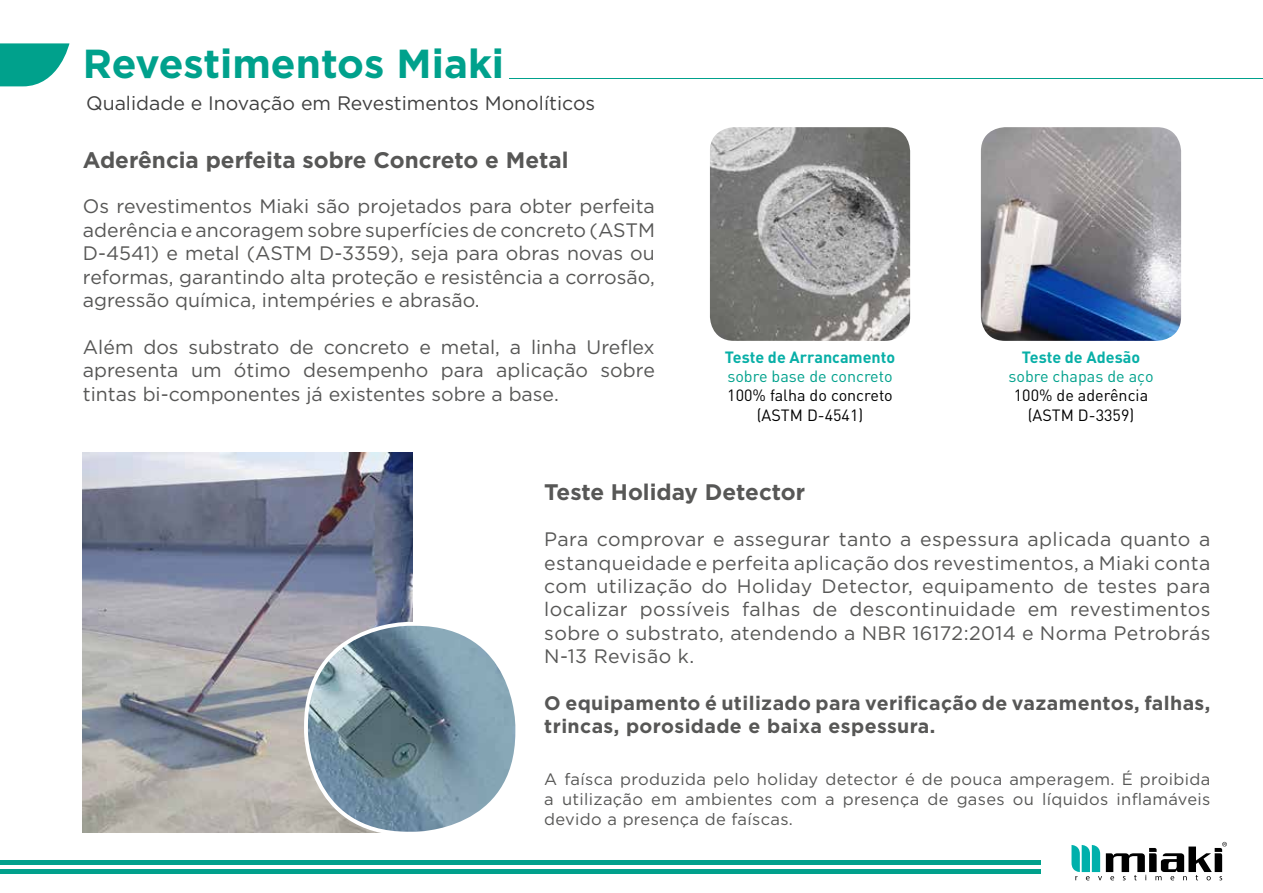
<style>
.page{position:relative;width:1263px;height:893px;background:#fff}
.page>*{position:absolute;margin:0;border:0;box-sizing:border-box;transform-origin:0 0}
.t1{font:700 40.5px "Gotham";color:#00a18c}
.t2{font:700 22.5px "Gotham";color:#575756}
.t3{font:19.5px/23.4px "Gotham";color:#575756;text-align:justify}
.t4{font:700 19.5px/23.4px "Gotham";letter-spacing:.02em;color:#575756}
.t5{font:19.5px "Gotham";color:#404040}
.t6{font:16.5px/19.8px "Gotham";letter-spacing:.02em;color:#575756;text-align:justify}
.t7{font:16.2px/19.4px "DIN";color:#000;text-align:center}
.t8{font:16.2px "DIN";color:#00a18c}
.t9{font:700 16.2px "DIN";color:#08afa7}
</style>
<div class="page">
<img style="left:710px;top:127px;width:200px;height:214px">
<img style="left:981px;top:127px;width:200px;height:214px">
<svg style="left:0;top:43px;width:69px;height:43px"></svg>
<img style="left:83px;top:453px;width:329px;height:379px">
<img style="left:306px;top:624px;width:208px;height:209px">
<div style="left:304px;top:622px;width:215px;height:214px;border:4px solid #fff;border-radius:102px"></div>
<hr style="left:509px;top:78px;width:754px;height:1px;background:#00a18c">
<div style="left:0;top:869px;width:1040px;height:5px;background:#00a18c"></div>
<hr style="left:0;top:860px;width:1040px;height:4px;background:#00a18c">
<svg style="left:1071px;top:842px;width:156px;height:38px"></svg>
<h1 class="t1" style="left:83px;top:37px;width:423px">Revestimentos Miaki</h1>
<p class="t5" style="left:86px;top:90px;width:511px">Qualidade e Inovação em Revestimentos Monolíticos</p>
<p class="t2" style="left:83px;top:145px;width:487px">Aderência perfeita sobre Concreto e Metal</p>
<p class="t3" style="left:83px;top:194px;width:573px">Os revestimentos Miaki são projetados para obter perfeita aderência e ancoragem sobre superfícies de concreto (ASTM D-4541) e metal (ASTM D-3359), seja para obras novas ou reformas, garantindo alta proteção e resistência a corrosão, agressão química, intempéries e abrasão.</p>
<p class="t3" style="left:83px;top:335px;width:573px">Além dos substrato de concreto e metal, a linha Ureflex apresenta um ótimo desempenho para aplicação sobre tintas bi-componentes já existentes sobre a base.</p>
<p class="t9" style="left:725px;top:346px;width:172px">Teste de Arrancamento</p>
<p class="t8" style="left:727px;top:366px;width:167px">sobre base de concreto</p>
<p class="t7" style="left:727px;top:386px;width:167px">100% falha do concreto (ASTM D-4541)</p>
<p class="t2" style="left:544px;top:477px;width:262px">Teste Holiday Detector</p>
<p class="t9" style="left:1022px;top:346px;width:120px">Teste de Adesão</p>
<p class="t8" style="left:1008px;top:366px;width:147px">sobre chapas de aço</p>
<p class="t7" style="left:1014px;top:386px;width:136px">100% de aderência (ASTM D-3359)</p>
<p class="t3" style="left:544px;top:527px;width:668px">Para comprovar e assegurar tanto a espessura aplicada quanto a estanqueidade e perfeita aplicação dos revestimentos, a Miaki conta com utilização do Holiday Detector, equipamento de testes para localizar possíveis falhas de descontinuidade em revestimentos sobre o substrato, atendendo a NBR 16172:2014 e Norma Petrobrás N-13 Revisão k.</p>
<p class="t4" style="left:544px;top:691px;width:667px">O equipamento é utilizado para verificação de vazamentos, falhas, trincas, porosidade e baixa espessura.</p>
<p class="t6" style="left:544px;top:769px;width:668px">A faísca produzida pelo holiday detector é de pouca amperagem. É proibida a utilização em ambientes com a presença de gases ou líquidos inflamáveis devido a presença de faíscas.</p>
</div>
